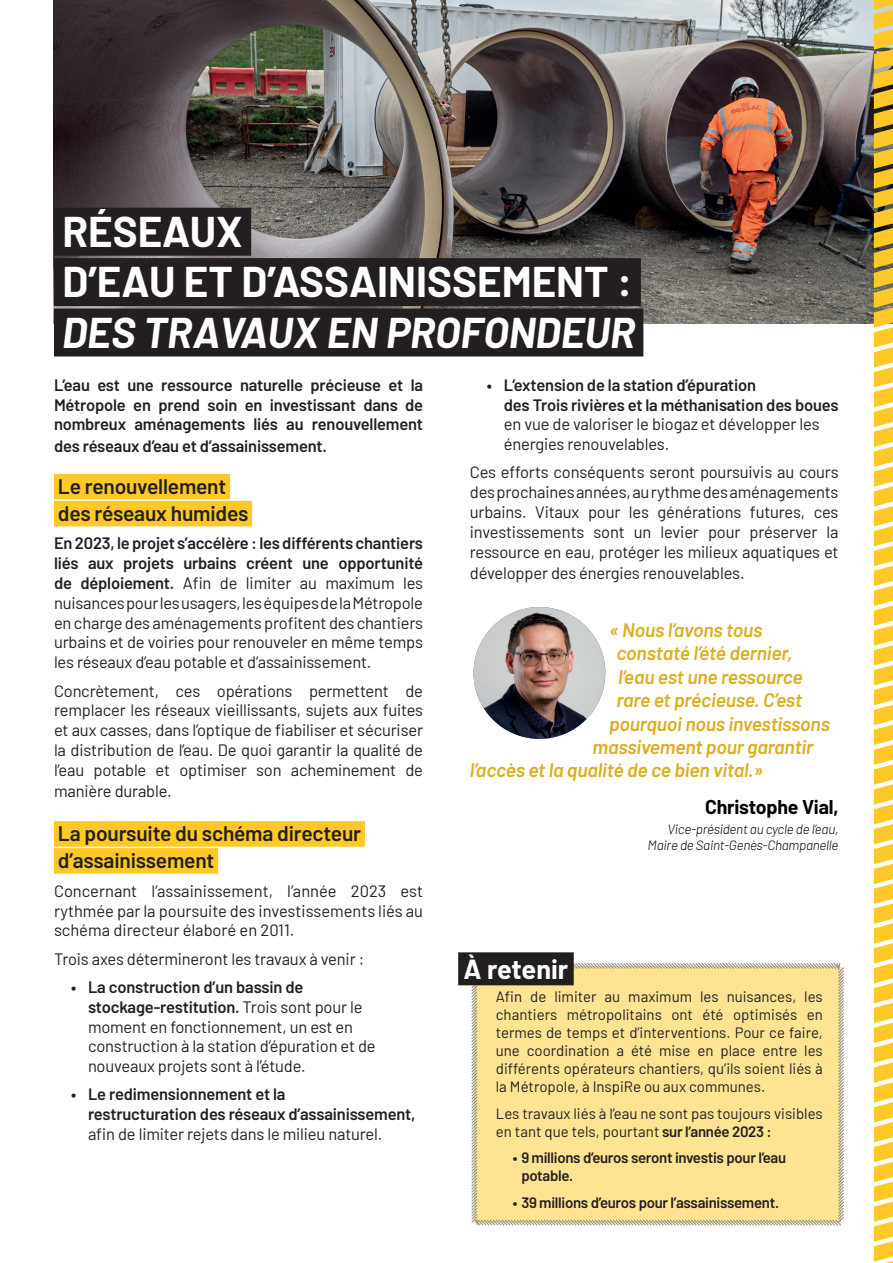
<style>
.page{position:relative;width:893px;height:1263px;background:#fff}
.page>*{position:absolute;margin:0;border:0;box-sizing:border-box;transform-origin:0 0}
.t1{font:700 42px/50.4px "Barlow";color:#fff}
.t2{font:italic 700 42px "Barlow";color:#fff}
.t3{font:700 27px "Barlow";letter-spacing:-.005em;color:#fff}
.t4{font:600 21px/27px "Barlow";letter-spacing:-.01em;color:#231f20}
.t5{font:italic 600 19.5px "Barlow";letter-spacing:-.01em;color:#dcae22}
.t6{font:700 19.5px "Barlow";letter-spacing:-.01em;color:#000001}
.t7{font:16.5px/19.8px "Barlow";letter-spacing:-.01em;color:#231f20;text-align:justify}
.t8{font:600 16.5px/19.8px "Barlow";letter-spacing:-.01em;color:#231f20}
.t9{font:15px/18px "Barlow";color:#231f20;text-align:justify}
.t10{font:600 15px/18px "Barlow";letter-spacing:-.02em;color:#231f20}
.t11{font:italic 300 13.5px/16.2px "Barlow";letter-spacing:-.02em;color:#000001;text-align:right}
.s1{font-weight:600}
</style>
<div class="page">
<img style="left:54px;top:0;width:820px;height:323px">
<div style="left:54px;top:474px;width:176px;height:25px;background:#fec827"></div>
<div style="left:54px;top:501px;width:198px;height:25px;background:#fec827"></div>
<div style="left:54px;top:821px;width:311px;height:26px;background:#fec827"></div>
<div style="left:54px;top:848px;width:164px;height:26px;background:#fec827"></div>
<svg style="left:470px;top:963px;width:374px;height:263px;background:#fbe195"></svg>
<div style="left:458px;top:952px;width:116px;height:33px;background:#231f20"></div>
<div style="left:54px;top:208px;width:197px;height:48px;background:#231f20"></div>
<div style="left:54px;top:258px;width:587px;height:48px;background:#231f20"></div>
<div style="left:54px;top:308px;width:589px;height:48px;background:#231f20"></div>
<img style="left:473px;top:607px;width:132px;height:132px;border-radius:66px">
<svg style="left:874px;top:0;width:19px;height:1263px;background:#f4ca4f"></svg>
<h1 class="t1" style="left:62px;top:203px;width:572px">RÉSEAUX<br>D’EAU ET D’ASSAINISSEMENT :</h1>
<h1 class="t2" style="left:62px;top:301px;width:575px">DES TRAVAUX EN PROFONDEUR</h1>
<p class="t8" style="left:54px;top:374px;width:371px;text-align:justify">L’eau est une ressource naturelle précieuse et la Métropole en prend soin en investissant dans de nombreux aménagements liés au renouvellement</p>
<p class="t8" style="left:54px;top:435px;width:275px">des réseaux d’eau et d’assainissement.</p>
<p class="t4" style="left:58px;top:471px;width:192px">Le renouvellement des réseaux humides</p>
<p class="t7" style="left:54px;top:532px;width:371px"><span class="s1">En 2023, le projet s’accélère : les différents chantiers liés aux projets urbains créent une opportunité de déploiement.</span> Afin de limiter au maximum les nuisances pour les usagers, les équipes de la Métropole en charge des aménagements profitent des chantiers urbains et de voiries pour renouveler en même temps les réseaux d’eau potable et d’assainissement.</p>
<p class="t7" style="left:54px;top:679px;width:371px">Concrètement, ces opérations permettent de remplacer les réseaux vieillissants, sujets aux fuites et aux casses, dans l’optique de fiabiliser et sécuriser la distribution de l’eau. De quoi garantir la qualité de l’eau potable et optimiser son acheminement de</p>
<p class="t7" style="left:54px;top:780px;width:119px">manière durable.</p>
<p class="t4" style="left:58px;top:819px;width:305px">La poursuite du schéma directeur d’assainissement</p>
<p class="t7" style="left:54px;top:879px;width:371px">Concernant l’assainissement, l’année 2023 est rythmée par la poursuite des investissements liés au schéma directeur élaboré en 2011.</p>
<p class="t7" style="left:54px;top:947px;width:312px">Trois axes détermineront les travaux à venir :</p>
<p class="t7" style="left:88px;top:976px;width:289px;text-align:left;text-indent:-17px"><span class="s1">• La construction d’un bassin de stockage-restitution.</span> Trois sont pour le moment en fonctionnement, un est en construction à la station d’épuration et de nouveaux projets sont à l’étude.</p>
<p class="t8" style="left:88px;top:1083px;width:329px;text-indent:-17px">• Le redimensionnement et la<br>restructuration des réseaux d’assainissement,</p>
<p class="t7" style="left:88px;top:1123px;width:296px">afin de limiter rejets dans le milieu naturel.</p>
<p class="t8" style="left:504px;top:374px;width:336px;text-indent:-17px">• L’extension de la station d’épuration<br>des Trois rivières et la méthanisation des boues</p>
<p class="t7" style="left:504px;top:413px;width:317px">en vue de valoriser le biogaz et développer les énergies renouvelables.</p>
<p class="t7" style="left:470px;top:461px;width:370px">Ces efforts conséquents seront poursuivis au cours des prochaines années, au rythme des aménagements urbains. Vitaux pour les générations futures, ces investissements sont un levier pour préserver la ressource en eau, protéger les milieux aquatiques et</p>
<p class="t7" style="left:470px;top:562px;width:276px">développer des énergies renouvelables.</p>
<p class="t5" style="left:609px;top:616px;width:155px">« Nous l’avons tous</p>
<p class="t5" style="left:617px;top:639px;width:178px">constaté l’été dernier,</p>
<p class="t5" style="left:618px;top:662px;width:186px">l’eau est une ressource</p>
<p class="t5" style="left:617px;top:686px;width:187px">rare et précieuse. C’est</p>
<p class="t5" style="left:609px;top:709px;width:222px">pourquoi nous investissons</p>
<p class="t5" style="left:593px;top:733px;width:222px">massivement pour garantir</p>
<p class="t5" style="left:470px;top:756px;width:295px">l’accès et la qualité de ce bien vital.»</p>
<p class="t6" style="left:705px;top:792px;width:135px">Christophe Vial,</p>
<p class="t11" style="left:648px;top:820px;width:192px">Vice-président au cycle de l’eau,<br>Maire de Saint-Genès-Champanelle</p>
<h2 class="t3" style="left:464px;top:950px;width:106px">À retenir</h2>
<p class="t9" style="left:496px;top:986px;width:328px">Afin de limiter au maximum les nuisances, les chantiers métropolitains ont été optimisés en termes de temps et d’interventions. Pour ce faire, une coordination a été mise en place entre les différents opérateurs chantiers, qu’ils soient liés à la Métropole, à InspiRe ou aux communes.</p>
<p class="t9" style="left:496px;top:1103px;width:328px">Les travaux liés à l’eau ne sont pas toujours visibles en tant que tels, pourtant <span class="s1">sur l’année 2023 :</span></p>
<p class="t10" style="left:521px;top:1147px;width:266px;text-indent:-9px">• 9 millions d’euros seront investis pour l’eau potable.</p>
<p class="t10" style="left:513px;top:1192px;width:268px">• 39 millions d’euros pour l’assainissement.</p>
</div>
